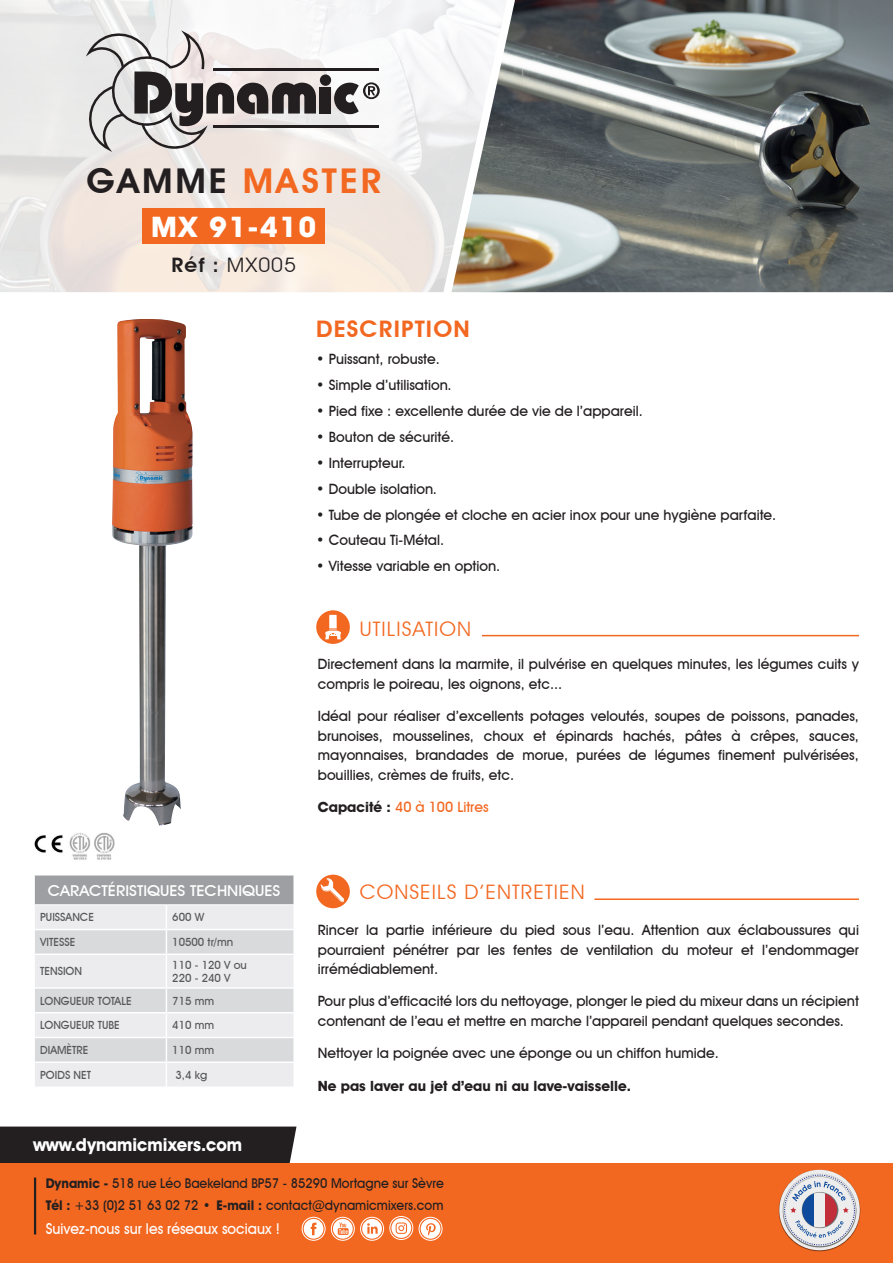
<style>
.page{position:relative;width:893px;height:1263px;background:#fff}
.page>*{position:absolute;margin:0;border:0;box-sizing:border-box;transform-origin:0 0}
.t1{font:600 34.2px "Avant Garde IT Cby BT";letter-spacing:.08em;color:#f36821;scale:1.05 1}
.t2{font:700 28.5px "Avant Garde IT Cby BT";letter-spacing:.05em;color:#fff;scale:1.05 1}
.t3{font:600 22.8px "Avant Garde IT Cby BT";letter-spacing:.05em;color:#f36821;scale:1.05 1}
.t4{font:19.95px "Avant Garde IT Cby BT";letter-spacing:.05em;color:#f36821;scale:1.05 1}
.t5{font:19.95px "Avant Garde IT Cby BT";letter-spacing:.05em;color:#231f20;scale:1.05 1}
.t6{font:700 18px "Avant Garde IT Cby BT";color:#fff;scale:.95 1}
.t7{font:500 15px "Avant Garde IT Cby BT";color:#fff;scale:.95 1}
.t8{font:500 15px "Avant Garde IT Cby BT";color:#fff;scale:1.1 1}
.t9{font:500 14.25px/19.5px "Avant Garde IT Cby BT";color:#231f20;text-align:justify}
.t10{font:700 14.25px "Avant Garde IT Cby BT";color:#231f20}
.t11{font:500 14.25px "Avant Garde IT Cby BT";color:#f36821}
.t12{font:500 13.5px/22.5px "Avant Garde IT Cby BT";color:#231f20;scale:.95 1}
.t13{font:500 11.25px/13.5px "Avant Garde IT Cby BT";color:#57585a}
.s1{color:#231f20}
.s2{font-weight:600}
.s3{font-weight:700;color:#231f20}
.s4{font-weight:700}
</style>
<div class="page">
<img style="left:523px;top:0;width:370px;height:292px">
<svg style="left:0;top:0;width:437px;height:292px;fill:#f0eae5"></svg>
<svg style="left:437px;top:0;width:86px;height:293px"></svg>
<div style="left:0;top:1126px;width:296px;height:37px;background:#231f20"></div>
<div style="left:0;top:1163px;width:893px;height:100px;background:#f36821"></div>
<div style="left:320px;top:87px;width:11px;height:27px;background:#231f20"></div>
<div style="left:320px;top:74px;width:11px;height:12px;background:#231f20;border-radius:50%"></div>
<hr style="left:214px;top:125px;width:165px;height:2px;background:#231f20">
<hr style="left:214px;top:68px;width:165px;height:2px;background:#231f20">
<svg style="left:86px;top:30px;width:230px;height:122px"></svg>
<svg style="left:334px;top:82px;width:46px;height:32px"></svg>
<img style="left:779px;top:1169px;width:82px;height:82px">
<svg style="left:779px;top:1170px;width:81px;height:80px"></svg>
<img style="left:783px;top:1173px;width:74px;height:74px">
<svg style="left:783px;top:1174px;width:73px;height:72px;background:#c9b9bb"></svg>
<div style="left:784px;top:1175px;width:71px;height:70px;border:1px dashed #283890;border-radius:50%"></div>
<hr style="left:34px;top:1177px;width:2px;height:57px;background:#231f20">
<svg style="left:34px;top:875px;width:260px;height:212px;background:#dddee0"></svg>
<div style="left:302px;top:1217px;width:23px;height:23px;border:1px solid #fff;border-radius:50%"></div>
<svg style="left:304px;top:1219px;width:19px;height:19px"></svg>
<div style="left:390px;top:1216px;width:23px;height:24px;border:1px solid #fff;border-radius:50%"></div>
<svg style="left:391px;top:1218px;width:20px;height:20px"></svg>
<div style="left:360px;top:1217px;width:24px;height:23px;border:1px solid #fff;border-radius:50%"></div>
<svg style="left:362px;top:1219px;width:20px;height:19px"></svg>
<div style="left:419px;top:1217px;width:23px;height:23px;border:1px solid #fff;border-radius:50%"></div>
<svg style="left:421px;top:1219px;width:19px;height:19px"></svg>
<div style="left:331px;top:1217px;width:24px;height:23px;border:1px solid #fff;border-radius:50%"></div>
<svg style="left:333px;top:1219px;width:20px;height:19px"></svg>
<hr style="left:594px;top:898px;width:265px;height:2px;background:#f36821">
<svg style="left:316px;top:875px;width:34px;height:33px"></svg>
<hr style="left:482px;top:635px;width:377px;height:1px;background:#f36821">
<div style="left:316px;top:610px;width:34px;height:34px;background:#f36821;border-radius:50%"></div>
<svg style="left:325px;top:615px;width:16px;height:24px"></svg>
<img style="left:34px;top:835px;width:29px;height:18px">
<img style="left:69px;top:833px;width:46px;height:27px">
<div style="left:143px;top:208px;width:182px;height:36px;background:#f36821"></div>
<img style="left:112px;top:319px;width:81px;height:507px">
<h1 class="t1" style="left:86px;top:160px;width:282px"><span class="s1">GAMME</span> MASTER</h1>
<h2 class="t2" style="left:151px;top:209px;width:159px">MX 91-410</h2>
<h3 class="t5" style="left:172px;top:253px;width:120px"><span class="s2">Réf :</span> MX005</h3>
<h3 class="t3" style="left:316px;top:315px;width:148px">DESCRIPTION</h3>
<p class="t9" style="left:316px;top:349px;width:125px">• Puissant, robuste.</p>
<p class="t9" style="left:316px;top:375px;width:137px">• Simple d’utilisation.</p>
<p class="t9" style="left:316px;top:401px;width:328px">• Pied fixe : excellente durée de vie de l’appareil.</p>
<p class="t9" style="left:316px;top:427px;width:140px">• Bouton de sécurité.</p>
<p class="t9" style="left:316px;top:453px;width:91px">• Interrupteur.</p>
<p class="t9" style="left:316px;top:479px;width:122px">• Double isolation.</p>
<p class="t9" style="left:316px;top:505px;width:462px">• Tube de plongée et cloche en acier inox pour une hygiène parfaite.</p>
<p class="t9" style="left:316px;top:530px;width:130px">• Couteau Ti-Métal.</p>
<p class="t9" style="left:316px;top:556px;width:186px">• Vitesse variable en option.</p>
<h3 class="t4" style="left:360px;top:617px;width:107px">UTILISATION</h3>
<p class="t9" style="left:318px;top:654px;width:543px">Directement dans la marmite, il pulvérise en quelques minutes, les légumes cuits y compris le poireau, les oignons, etc...</p>
<p class="t9" style="left:318px;top:706px;width:543px">Idéal pour réaliser d’excellents potages veloutés, soupes de poissons, panades, brunoises, mousselines, choux et épinards hachés, pâtes à crêpes, sauces, mayonnaises, brandades de morue, purées de légumes finement pulvérisées, bouillies, crèmes de fruits, etc.</p>
<p class="t11" style="left:318px;top:798px;width:172px"><span class="s3">Capacité :</span> 40 à 100 Litres</p>
<p class="t8" style="left:48px;top:881px;width:213px">CARACTÉRISTIQUES TECHNIQUES</p>
<p class="t13" style="left:40px;top:910px;width:55px">PUISSANCE</p>
<p class="t13" style="left:172px;top:910px;width:34px">600 W</p>
<p class="t13" style="left:40px;top:935px;width:37px">VITESSE</p>
<p class="t13" style="left:172px;top:935px;width:63px">10500 tr/mn</p>
<p class="t13" style="left:40px;top:964px;width:43px">TENSION</p>
<p class="t13" style="left:172px;top:958px;width:76px">110 - 120 V ou<br>220 - 240 V</p>
<p class="t13" style="left:40px;top:994px;width:93px">LONGUEUR TOTALE</p>
<p class="t13" style="left:172px;top:994px;width:44px">715 mm</p>
<p class="t13" style="left:40px;top:1018px;width:81px">LONGUEUR TUBE</p>
<p class="t13" style="left:172px;top:1018px;width:44px">410 mm</p>
<p class="t13" style="left:40px;top:1043px;width:50px">DIAMÈTRE</p>
<p class="t13" style="left:172px;top:1043px;width:44px">110 mm</p>
<p class="t13" style="left:40px;top:1068px;width:52px">POIDS NET</p>
<p class="t13" style="left:175px;top:1068px;width:33px">3,4 kg</p>
<p class="t6" style="left:33px;top:1133px;width:222px">www.dynamicmixers.com</p>
<h3 class="t4" style="left:360px;top:880px;width:216px">CONSEILS D’ENTRETIEN</h3>
<p class="t9" style="left:318px;top:920px;width:543px">Rincer la partie inférieure du pied sous l’eau. Attention aux éclaboussures qui pourraient pénétrer par les fentes de ventilation du moteur et l’endommager irrémédiablement.</p>
<p class="t9" style="left:318px;top:991px;width:543px">Pour plus d’efficacité lors du nettoyage, plonger le pied du mixeur dans un récipient contenant de l’eau et mettre en marche l’appareil pendant quelques secondes.</p>
<p class="t9" style="left:318px;top:1043px;width:402px">Nettoyer la poignée avec une éponge ou un chiffon humide.</p>
<p class="t10" style="left:318px;top:1077px;width:315px">Ne pas laver au jet d’eau ni au lave-vaisselle.</p>
<p class="t12" style="left:46px;top:1171px;width:421px"><span class="s4">Dynamic -</span> 518 rue Léo Baekeland BP57 - 85290 Mortagne sur Sèvre<br><span class="s4">Tél :</span> +33 (0)2 51 63 02 72 • <span class="s4">E-mail :</span> contact@dynamicmixers.com</p>
<p class="t7" style="left:46px;top:1220px;width:248px">Suivez-nous sur les réseaux sociaux !</p>
</div>
